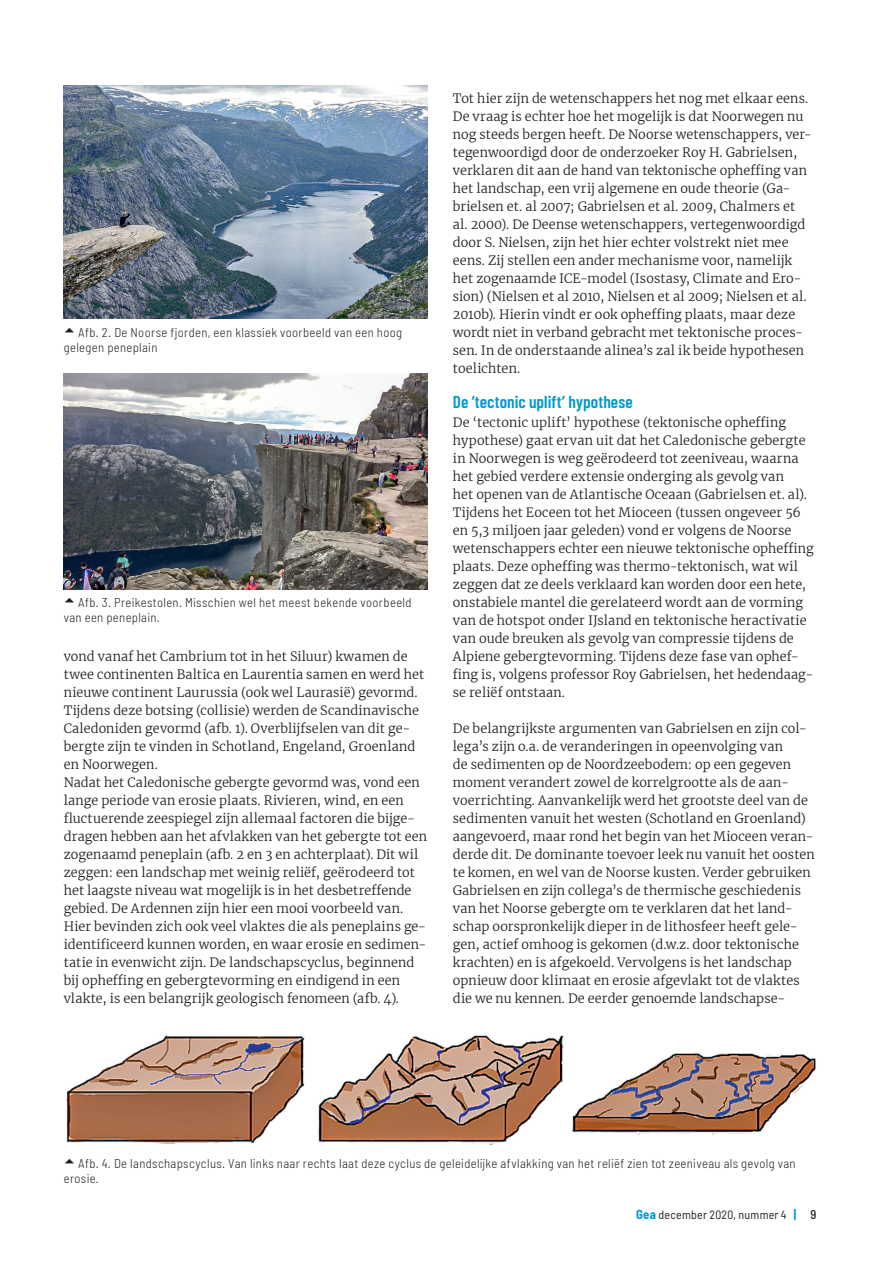
<style>
.page{position:relative;width:893px;height:1263px;background:#fff}
.page>*{position:absolute;margin:0;border:0;box-sizing:border-box;transform-origin:0 0}
.Tussenkop_11_5{font:600 17.25px "Barlow Condensed";letter-spacing:.005em;color:#0099d1}
.Platte_tekst_8_5{font:300 12.75px/18px "Merriweather";letter-spacing:.01em;color:#231f20}
.Bijschrift_8_5{font:300 semi-condensed 12.75px/15px "Barlow";letter-spacing:.025em;color:#231f20}
.t1{font:semi-condensed 12px "Barlow";letter-spacing:.02em;color:#231f20}
.s1{font-weight:700;font-size:12.75px;color:#0099d1}
.s2{font-weight:500;font-size:12.75px}
</style>
<div class="page">
<img style="left:64px;top:85px;width:363px;height:234px">
<img style="left:64px;top:373px;width:363px;height:216px">
<img style="left:66px;top:1035px;width:239px;height:109px">
<img style="left:571px;top:1052px;width:245px;height:83px">
<img style="left:318px;top:1035px;width:246px;height:110px">
<p class="Bijschrift_8_5" style="left:64px;top:324px;width:340px;text-indent:14px">Afb. 2. De Noorse fjorden, een klassiek voorbeeld van een hoog gelegen peneplain</p>
<p class="Bijschrift_8_5" style="left:64px;top:595px;width:349px;text-indent:14px">Afb. 3. Preikestolen. Misschien wel het meest bekende voorbeeld van een peneplain.</p>
<p class="Platte_tekst_8_5" style="left:64px;top:647px;width:362px">vond vanaf het Cambrium tot in het Siluur) kwamen de twee continenten Baltica en Laurentia samen en werd het nieuwe continent Laurussia (ook wel Laurasië) gevormd.<br>Tijdens deze botsing (collisie) werden de Scandinavische Caledoniden gevormd (afb. 1). Overblijfselen van dit ge&shy;bergte zijn te vinden in Schotland, Engeland, Groenland en Noorwegen.</p>
<p class="Platte_tekst_8_5" style="left:64px;top:773px;width:365px">Nadat het Caledonische gebergte gevormd was, vond een lange periode van erosie plaats. Rivieren, wind, en een fluctuerende zeespiegel zijn allemaal factoren die bijge&shy;dragen hebben aan het afvlakken van het gebergte tot een zogenaamd peneplain (afb. 2 en 3 en achterplaat). Dit wil zeggen: een landschap met weinig reliëf, geërodeerd tot het laagste niveau wat mogelijk is in het desbetreffende gebied. De Ardennen zijn hier een mooi voorbeeld van.<br>Hier bevinden zich ook veel vlaktes die als peneplains ge&shy;ïdentificeerd kunnen worden, en waar erosie en sedimen&shy;tatie in evenwicht zijn. De landschapscyclus, beginnend bij opheffing en gebergtevorming en eindigend in een vlakte, is een belangrijk geologisch fenomeen (afb. 4).</p>
<p class="Platte_tekst_8_5" style="left:453px;top:89px;width:360px">Tot hier zijn de wetenschappers het nog met elkaar eens.<br>De vraag is echter hoe het mogelijk is dat Noorwegen nu nog steeds bergen heeft. De Noorse wetenschappers, ver&shy;tegenwoordigd door de onderzoeker Roy H. Gabrielsen, verklaren dit aan de hand van tektonische opheffing van het landschap, een vrij algemene en oude theorie (Ga&shy;brielsen et. al 2007; Gabrielsen et al. 2009, Chalmers et al. 2000). De Deense wetenschappers, vertegenwoordigd door S. Nielsen, zijn het hier echter volstrekt niet mee eens. Zij stellen een ander mechanisme voor, namelijk het zogenaamde ICE-model (Isostasy, Climate and Ero&shy;sion) (Nielsen et al 2010, Nielsen et al 2009; Nielsen et al.<br>2010b). Hierin vindt er ook opheffing plaats, maar deze wordt niet in verband gebracht met tektonische proces&shy;sen. In de onderstaande alinea’s zal ik beide hypothesen toelichten.</p>
<p class="Tussenkop_11_5" style="left:453px;top:391px;width:181px">De ‘tectonic uplift’ hypothese</p>
<p class="Platte_tekst_8_5" style="left:453px;top:413px;width:362px">De ‘tectonic uplift’ hypothese (tektonische opheffing hypothese) gaat ervan uit dat het Caledonische gebergte in Noorwegen is weg geërodeerd tot zeeniveau, waarna het gebied verdere extensie onderging als gevolg van<br>het openen van de Atlantische Oceaan (Gabrielsen et. al).<br>Tijdens het Eoceen tot het Mioceen (tussen ongeveer 56 en 5,3 miljoen jaar geleden) vond er volgens de Noorse wetenschappers echter een nieuwe tektonische opheffing plaats. Deze opheffing was thermo-tektonisch, wat wil zeggen dat ze deels verklaard kan worden door een hete, onstabiele mantel die gerelateerd wordt aan de vorming van de hotspot onder IJsland en tektonische heractivatie van oude breuken als gevolg van compressie tijdens de Alpiene gebergtevorming. Tijdens deze fase van ophef&shy;fing is, volgens professor Roy Gabrielsen, het hedendaag&shy;se reliëf ontstaan.</p>
<p class="Platte_tekst_8_5" style="left:453px;top:719px;width:363px">De belangrijkste argumenten van Gabrielsen en zijn col&shy;lega’s zijn o.a. de veranderingen in opeenvolging van<br>de sedimenten op de Noordzeebodem: op een gegeven moment verandert zowel de korrelgrootte als de aan&shy;voerrichting. Aanvankelijk werd het grootste deel van de sedimenten vanuit het westen (Schotland en Groenland) aangevoerd, maar rond het begin van het Mioceen veran&shy;derde dit. De dominante toevoer leek nu vanuit het oosten te komen, en wel van de Noorse kusten. Verder gebruiken Gabrielsen en zijn collega’s de thermische geschiedenis van het Noorse gebergte om te verklaren dat het land&shy;schap oorspronkelijk dieper in de lithosfeer heeft gele&shy;gen, actief omhoog is gekomen (d.w.z. door tektonische krachten) en is afgekoeld. Vervolgens is het landschap opnieuw door klimaat en erosie afgevlakt tot de vlaktes die we nu kennen. De eerder genoemde landschapse-</p>
<p class="Bijschrift_8_5" style="left:64px;top:1156px;width:733px;text-indent:14px">Afb. 4. De landschapscyclus. Van links naar rechts laat deze cyclus de geleidelijke afvlakking van het reliëf zien tot zeeniveau als gevolg van erosie.</p>
<p class="t1" style="left:636px;top:1207px;width:182px"><span class="s1">Gea</span> december 2020, nummer 4 <span class="s1">|</span> <span class="s2">9</span></p>
</div>
